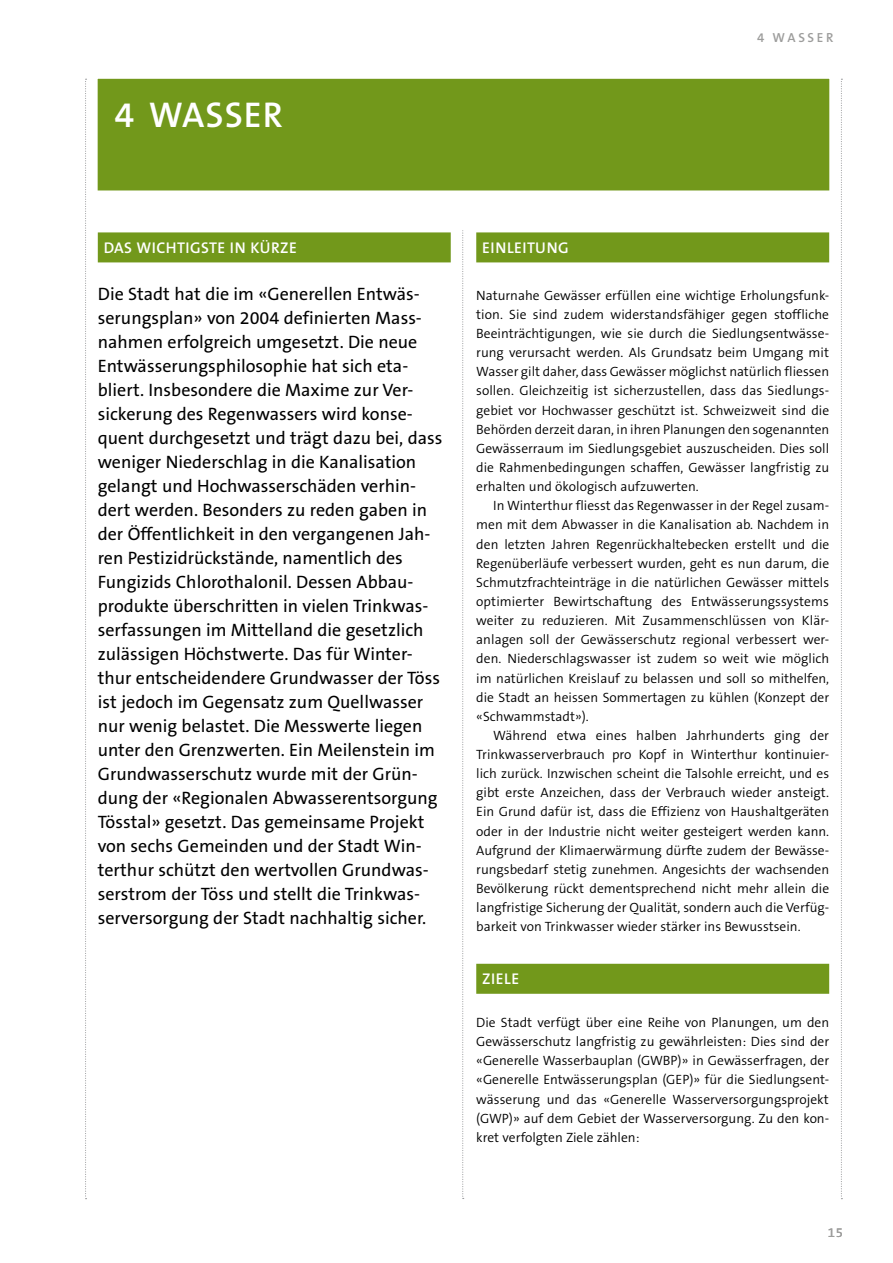
<style>
.page{position:relative;width:893px;height:1263px;background:#fff}
.page>*{position:absolute;margin:0;border:0;box-sizing:border-box;transform-origin:0 0}
.Kapitel_Titel{font:600 36px "The Sans B6";letter-spacing:.03em;color:#fff}
.Zusammenfassung{font:18px/24px "The Sans B5 Plain";color:#000}
.Zwischentitel_gross{font:600 15.6px "The Sans B6";letter-spacing:.03em;color:#fff}
.Lauftext_mit_Einzug{font:300 13.5px/19.2px "The Sans B4";color:#000;text-align:justify}
.Lauftext_ohne_Einzug{font:300 13.5px/19.2px "The Sans B4";color:#000;text-align:justify}
.t1{font:600 13.2px "The Sans B6";letter-spacing:.2em;color:#9d9d9c}
.t2{font:13.2px "The Sans B5 Plain";color:#9d9d9c}
</style>
<div class="page">
<svg style="left:85px;top:209px;width:2px;height:990px"></svg>
<svg style="left:462px;top:230px;width:2px;height:969px"></svg>
<svg style="left:841px;top:209px;width:1px;height:990px"></svg>
<svg style="left:85px;top:78px;width:758px;height:131px"></svg>
<div style="left:98px;top:232px;width:353px;height:30px;background:#72981b"></div>
<div style="left:476px;top:232px;width:353px;height:30px;background:#72981b"></div>
<div style="left:476px;top:964px;width:353px;height:30px;background:#72981b"></div>
<p class="Kapitel_Titel" style="left:115px;top:95px;width:170px">4 WASSER</p>
<p class="t1" style="left:757px;top:30px;width:78px">4 WASSER</p>
<p class="Zwischentitel_gross" style="left:104px;top:239px;width:195px">DAS WICHTIGSTE IN KÜRZE</p>
<p class="Zusammenfassung" style="left:98px;top:282px;width:346px">Die Stadt hat die im «Generellen Entwäs&shy;serungsplan» von 2004 definierten Mass&shy;nahmen erfolgreich umgesetzt. Die neue Entwässerungsphilosophie hat sich eta&shy;bliert. Insbesondere die Maxime zur Ver&shy;sickerung des Regenwassers wird konse&shy;quent durchgesetzt und trägt dazu bei, dass weniger Niederschlag in die Kanalisation gelangt und Hochwasserschäden verhin&shy;dert werden. Besonders zu reden gaben in der Öffentlichkeit in den vergangenen Jah&shy;ren Pestizidrückstände, namentlich des Fungizids Chlorothalonil. Dessen Abbau&shy;produkte überschritten in vielen Trinkwas&shy;serfassungen im Mittelland die gesetzlich zulässigen Höchstwerte. Das für Winter&shy;thur entscheidendere Grundwasser der Töss ist jedoch im Gegensatz zum Quellwasser nur wenig belastet. Die Messwerte liegen unter den Grenzwerten. Ein Meilenstein im Grundwasserschutz wurde mit der Grün&shy;dung der «Regionalen Abwasserentsorgung Tösstal» gesetzt. Das gemeinsame Projekt von sechs Gemeinden und der Stadt Win&shy;terthur schützt den wertvollen Grundwas&shy;serstrom der Töss und stellt die Trinkwas&shy;serversorgung der Stadt nachhaltig sicher.</p>
<p class="Zwischentitel_gross" style="left:482px;top:239px;width:88px">EINLEITUNG</p>
<p class="Lauftext_ohne_Einzug" style="left:476px;top:286px;width:355px">Naturnahe Gewässer erfüllen eine wichtige Erholungsfunk&shy;tion. Sie sind zudem widerstandsfähiger gegen stoffliche Beeinträchtigungen, wie sie durch die Siedlungsentwässe&shy;rung verursacht werden. Als Grundsatz beim Umgang mit Wasser gilt daher, dass Gewässer möglichst natürlich fliessen sollen. Gleichzeitig ist sicherzustellen, dass das Siedlungs&shy;gebiet vor Hochwasser geschützt ist. Schweizweit sind die Behörden derzeit daran, in ihren Planungen den sogenannten Gewässerraum im Siedlungsgebiet auszuscheiden. Dies soll die Rahmenbedingungen schaffen, Gewässer langfristig zu erhalten und ökologisch aufzuwerten.</p>
<p class="Lauftext_mit_Einzug" style="left:476px;top:496px;width:355px;text-indent:17px">In Winterthur fliesst das Regenwasser in der Regel zusam&shy;men mit dem Abwasser in die Kanalisation ab. Nachdem in den letzten Jahren Regenrückhaltebecken erstellt und die Regenüberläufe verbessert wurden, geht es nun darum, die Schmutzfrachteinträge in die natürlichen Gewässer mittels optimierter Bewirtschaftung des Entwässerungssystems weiter zu reduzieren. Mit Zusammenschlüssen von Klär&shy;anlagen soll der Gewässerschutz regional verbessert wer&shy;den. Niederschlagswasser ist zudem so weit wie möglich im natürlichen Kreislauf zu belassen und soll so mithelfen, die Stadt an heissen Sommertagen zu kühlen (Konzept der «Schwammstadt»).</p>
<p class="Lauftext_mit_Einzug" style="left:476px;top:726px;width:354px;text-indent:17px">Während etwa eines halben Jahrhunderts ging der Trinkwasserverbrauch pro Kopf in Winterthur kontinuier&shy;lich zurück. Inzwischen scheint die Talsohle erreicht, und es gibt erste Anzeichen, dass der Verbrauch wieder ansteigt.<br>Ein Grund dafür ist, dass die Effizienz von Haushaltgeräten oder in der Industrie nicht weiter gesteigert werden kann.<br>Aufgrund der Klimaerwärmung dürfte zudem der Bewässe&shy;rungsbedarf stetig zunehmen. Angesichts der wachsenden Bevölkerung rückt dementsprechend nicht mehr allein die langfristige Sicherung der Qualität, sondern auch die Verfüg&shy;barkeit von Trinkwasser wieder stärker ins Bewusstsein.</p>
<p class="Zwischentitel_gross" style="left:482px;top:970px;width:38px">ZIELE</p>
<p class="Lauftext_ohne_Einzug" style="left:476px;top:1013px;width:354px">Die Stadt verfügt über eine Reihe von Planungen, um den Gewässerschutz langfristig zu gewährleisten: Dies sind der «Generelle Wasserbauplan (GWBP)» in Gewässerfragen, der «Generelle Entwässerungsplan (GEP)» für die Siedlungsent&shy;wässerung und das «Generelle Wasserversorgungsprojekt (GWP)» auf dem Gebiet der Wasserversorgung. Zu den kon&shy;kret verfolgten Ziele zählen:</p>
<p class="t2" style="left:828px;top:1225px;width:17px">15</p>
</div>
